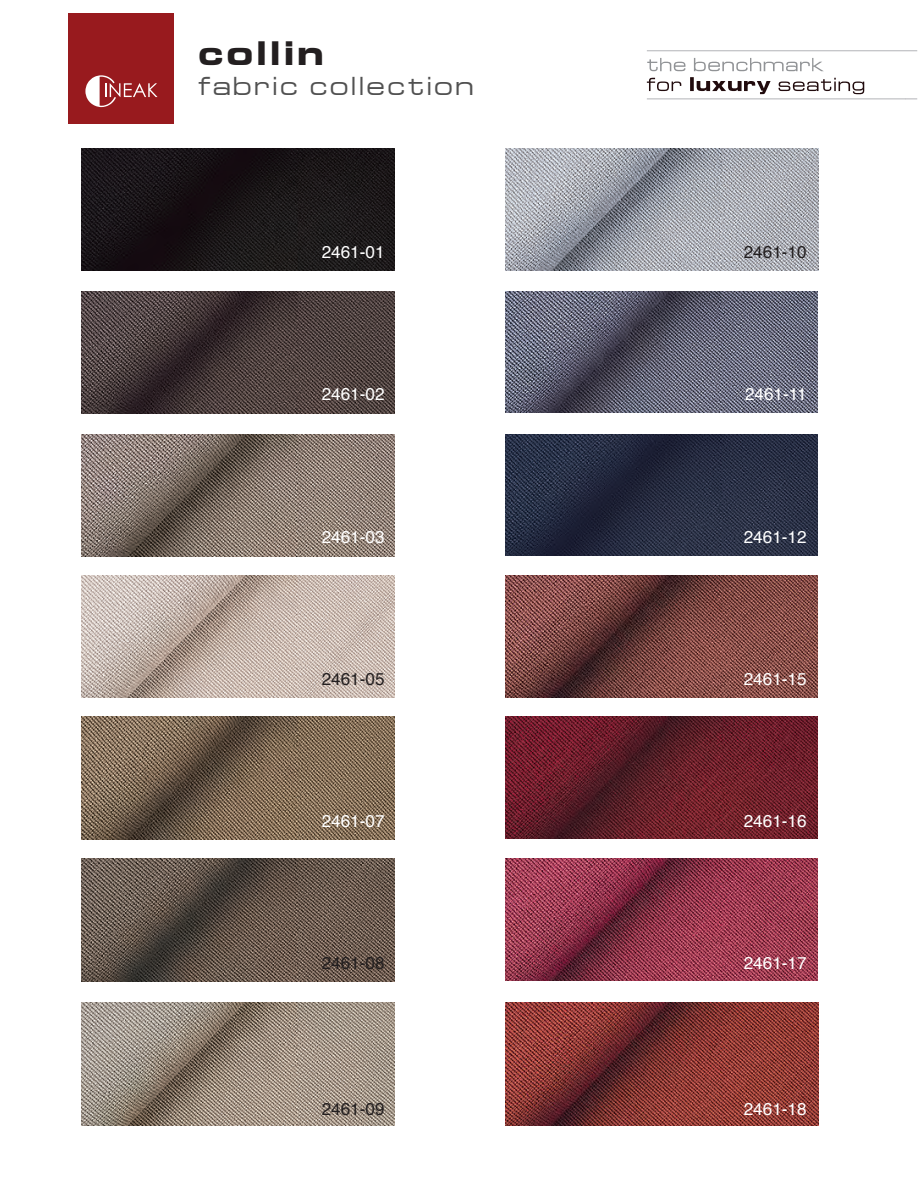
<style>
.page{position:relative;width:918px;height:1188px;background:#fff}
.page>*{position:absolute;margin:0;border:0;box-sizing:border-box;transform-origin:0 0}
.t1{font:700 29.25px "Eurostil Ext";letter-spacing:.1em;color:#231f20}
.t2{font:23.4px "Eurostil Ext";letter-spacing:.1em;color:#515151}
.t3{font:17.1px "Helvetica";color:#fff}
.t4{font:17.1px "Helvetica";color:#231f20}
</style>
<div class="page">
<svg style="left:647px;top:77px;width:217px;height:17px"></svg>
<svg style="left:647px;top:58px;width:176px;height:13px"></svg>
<hr style="left:647px;top:99px;width:259px;height:1px;background:#b2b3b7">
<hr style="left:647px;top:51px;width:259px;height:1px;background:#b2b3b7">
<img style="left:68px;top:15px;width:106px;height:4px">
<div style="left:68px;top:19px;width:106px;height:105px;background:#981a1e"></div>
<svg style="left:85px;top:75px;width:73px;height:32px"></svg>
<img style="left:82px;top:148px;width:312px;height:123px">
<img style="left:82px;top:291px;width:312px;height:122px">
<img style="left:82px;top:434px;width:312px;height:123px">
<img style="left:82px;top:576px;width:312px;height:122px">
<img style="left:82px;top:717px;width:312px;height:122px">
<img style="left:82px;top:859px;width:312px;height:122px">
<img style="left:82px;top:1003px;width:312px;height:122px">
<img style="left:506px;top:148px;width:312px;height:123px">
<img style="left:506px;top:291px;width:311px;height:121px">
<img style="left:506px;top:434px;width:311px;height:122px">
<img style="left:506px;top:576px;width:311px;height:121px">
<img style="left:506px;top:717px;width:311px;height:121px">
<img style="left:506px;top:859px;width:311px;height:121px">
<img style="left:506px;top:1003px;width:312px;height:122px">
<p class="t1" style="left:198px;top:32px;width:127px">collin</p>
<p class="t2" style="left:198px;top:71px;width:277px">fabric collection</p>
<p class="t3" style="left:322px;top:239px;width:64px">2461-01</p>
<p class="t4" style="left:744px;top:239px;width:64px">2461-10</p>
<p class="t3" style="left:322px;top:381px;width:64px">2461-02</p>
<p class="t3" style="left:745px;top:381px;width:63px">2461-11</p>
<p class="t3" style="left:322px;top:524px;width:64px">2461-03</p>
<p class="t3" style="left:744px;top:524px;width:64px">2461-12</p>
<p class="t4" style="left:322px;top:666px;width:64px">2461-05</p>
<p class="t3" style="left:744px;top:666px;width:64px">2461-15</p>
<p class="t3" style="left:322px;top:808px;width:64px">2461-07</p>
<p class="t3" style="left:744px;top:808px;width:64px">2461-16</p>
<p class="t4" style="left:322px;top:950px;width:64px">2461-08</p>
<p class="t3" style="left:744px;top:950px;width:64px">2461-17</p>
<p class="t4" style="left:322px;top:1095px;width:64px">2461-09</p>
<p class="t3" style="left:744px;top:1095px;width:64px">2461-18</p>
</div>
